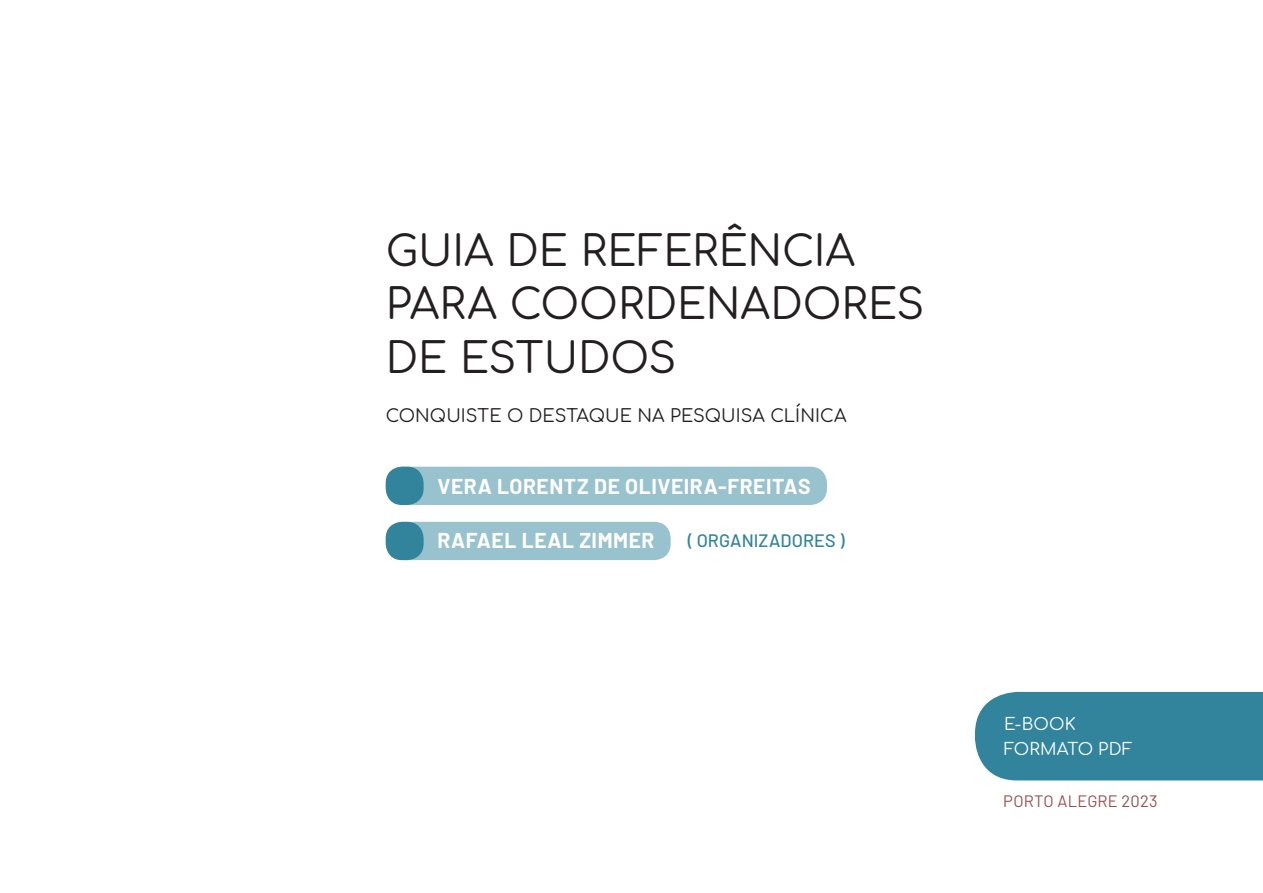
<style>
.page{position:relative;width:1263px;height:893px;background:#fff}
.page>*{position:absolute;margin:0;border:0;box-sizing:border-box;transform-origin:0 0}
.t1{font:42.15px/53.2px "Comfortaa";color:#231f20}
.t2{font:700 21px "Barlow";letter-spacing:.025em;color:#fff}
.t3{font:500 18px "Barlow";letter-spacing:.01em;color:#31849b}
.t4{font:17.7px "Comfortaa";letter-spacing:.005em;color:#231f20}
.t5{font:16.8px/24.8px "Comfortaa";letter-spacing:.01em;color:#fff}
.t6{font:16.5px "Barlow";letter-spacing:.01em;color:#965051}
</style>
<div class="page">
<div style="left:975px;top:692px;width:288px;height:88px;background:#31849b"></div>
<div style="left:386px;top:467px;width:441px;height:38px;background:#98c2cd;border-radius:16px"></div>
<div style="left:386px;top:467px;width:38px;height:38px;background:#31849b;border-radius:16px"></div>
<div style="left:386px;top:522px;width:285px;height:38px;background:#98c2cd;border-radius:16px"></div>
<div style="left:386px;top:522px;width:38px;height:38px;background:#31849b;border-radius:16px"></div>
<h1 class="t1" style="left:386px;top:219px;width:540px">GUIA DE REFERÊNCIA<br>PARA COORDENADORES<br>DE ESTUDOS</h1>
<p class="t4" style="left:386px;top:400px;width:462px">CONQUISTE O DESTAQUE NA PESQUISA CLÍNICA</p>
<p class="t2" style="left:437px;top:471px;width:374px">VERA LORENTZ DE OLIVEIRA-FREITAS</p>
<p class="t2" style="left:437px;top:525px;width:218px">RAFAEL LEAL ZIMMER</p>
<p class="t3" style="left:688px;top:528px;width:159px">( ORGANIZADORES )</p>
<p class="t5" style="left:1004px;top:709px;width:130px">E-BOOK<br>FORMATO PDF</p>
<p class="t6" style="left:1003px;top:789px;width:156px">PORTO ALEGRE 2023</p>
</div>
